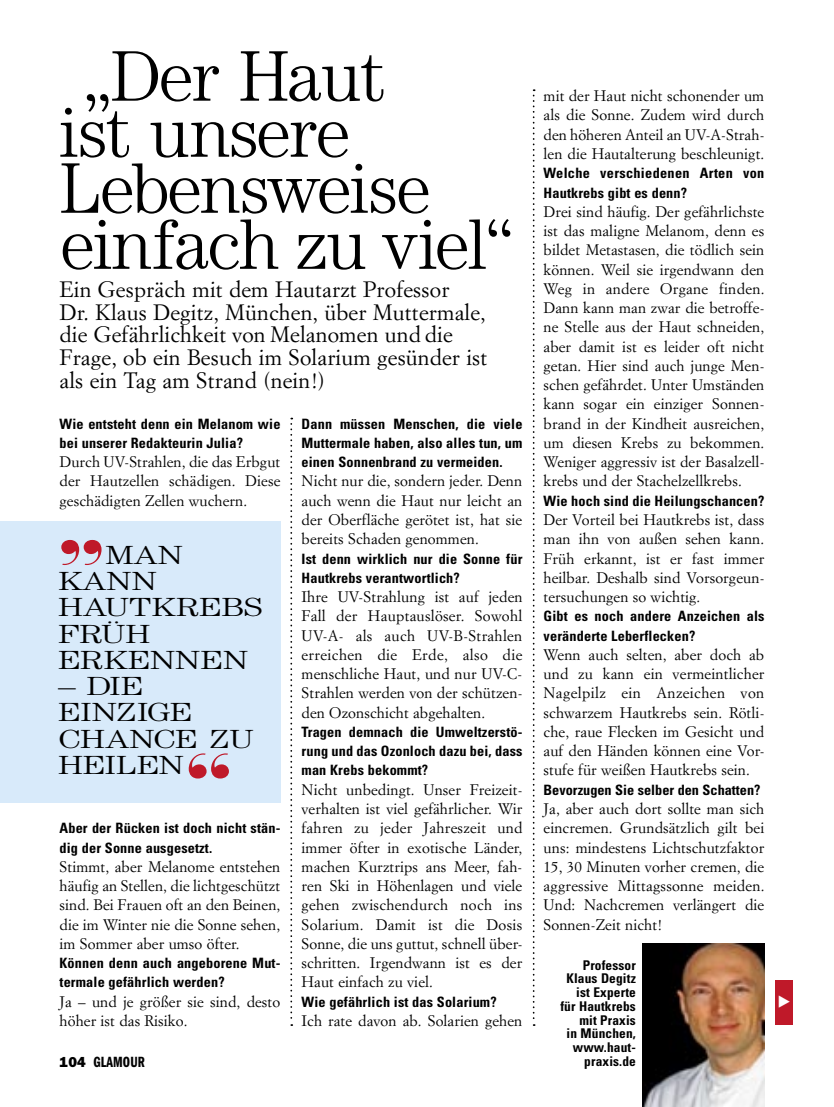
<style>
.page{position:relative;width:834px;height:1107px;background:#fff}
.page>*{position:absolute;margin:0;border:0;box-sizing:border-box;transform-origin:0 0}
.Vorspann_Garamond_12_5_13{font:98px "Firmin Didot Bld";color:#bf1929}
.t1{font:300 71.75px "Century";letter-spacing:-.03em;color:#000}
.Vorspann_Garamond_12_5_13-2{font:300 26.25px/26.2px "Century";color:#000;scale:1.35 1}
.Vorspann_Garamond_12_5_13-3{font:300 26.25px/26.2px "Century";letter-spacing:-.02em;color:#000;scale:1.35 1}
.Vorspann_Garamond_12_5_13-4{font:21.88px "Simoncini Garamond";letter-spacing:.005em;color:#000}
.Pagina_Links{font:15.4px "Franklin Gothic Demi Cmpr";letter-spacing:.01em;color:#000}
.LT_Garamond_8_6_11{font:15.05px/19.2px "Simoncini Garamond";letter-spacing:.005em;color:#000;text-align:justify}
.LT_Garamond_8_6_11-2{font:700 condensed 14.17px/19.2px "Univers";letter-spacing:.01em;color:#000}
.t2{font:700 condensed 13.3px/13.7px "Univers";letter-spacing:.01em;color:#000;text-align:center}
.s1{font-family:"Franklin Gothic";font-weight:800;font-size:14.35px}
</style>
<div class="page">
<svg style="left:290px;top:417px;width:2px;height:608px"></svg>
<svg style="left:532px;top:89px;width:2px;height:936px"></svg>
<img style="left:642px;top:943px;width:122px;height:163px">
<div style="left:0;top:521px;width:281px;height:282px;background:#d8eafa"></div>
<div style="left:774px;top:980px;width:18px;height:44px;background:#bf1929"></div>
<p class="t1" style="left:83px;top:35px;width:304px">„Der Haut</p>
<p class="t1" style="left:60px;top:91px;width:293px">ist unsere</p>
<p class="t1" style="left:60px;top:147px;width:373px">Lebensweise</p>
<p class="t1" style="left:60px;top:203px;width:455px">einfach zu viel“</p>
<p class="Vorspann_Garamond_12_5_13-4" style="left:60px;top:275px;width:391px">Ein Gespräch mit dem Hautarzt Professor</p>
<p class="Vorspann_Garamond_12_5_13-4" style="left:60px;top:298px;width:427px">Dr. Klaus Degitz, München, über Muttermale,</p>
<p class="Vorspann_Garamond_12_5_13-4" style="left:60px;top:321px;width:395px">die Gefährlichkeit von Melanomen und die</p>
<p class="Vorspann_Garamond_12_5_13-4" style="left:60px;top:344px;width:429px">Frage, ob ein Besuch im Solarium gesünder ist</p>
<p class="Vorspann_Garamond_12_5_13-4" style="left:60px;top:366px;width:267px">als ein Tag am Strand (nein!)</p>
<p class="LT_Garamond_8_6_11-2" style="left:60px;top:414px;width:222px">Wie entsteht denn ein Melanom wie bei unserer Redakteurin Julia?</p>
<p class="LT_Garamond_8_6_11" style="left:60px;top:452px;width:222px">Durch UV-Strahlen, die das Erbgut der Hautzellen schädigen. Diese geschädigten Zellen wuchern.</p>
<p class="Vorspann_Garamond_12_5_13" style="left:58px;top:455px;width:48px">„</p>
<p class="Vorspann_Garamond_12_5_13-2" style="left:105px;top:541px;width:59px">MAN</p>
<p class="Vorspann_Garamond_12_5_13-2" style="left:58px;top:567px;width:75px">KANN</p>
<p class="Vorspann_Garamond_12_5_13-2" style="left:58px;top:593px;width:153px">HAUTKREBS<br>FRÜH</p>
<p class="Vorspann_Garamond_12_5_13-2" style="left:58px;top:646px;width:142px">ERKENNEN</p>
<p class="Vorspann_Garamond_12_5_13-2" style="left:58px;top:672px;width:66px">– DIE</p>
<p class="Vorspann_Garamond_12_5_13-3" style="left:58px;top:698px;width:146px">EINZIGE<br>CHANCE ZU</p>
<p class="Vorspann_Garamond_12_5_13-2" style="left:58px;top:751px;width:95px">HEILEN</p>
<p class="Vorspann_Garamond_12_5_13" style="left:232px;top:863px;width:48px;rotate:-180deg">„</p>
<p class="LT_Garamond_8_6_11-2" style="left:60px;top:818px;width:222px">Aber der Rücken ist doch nicht stän&shy;dig der Sonne ausgesetzt.</p>
<p class="LT_Garamond_8_6_11" style="left:60px;top:856px;width:222px">Stimmt, aber Melanome entstehen häufig an Stellen, die lichtgeschützt sind. Bei Frauen oft an den Beinen, die im Winter nie die Sonne sehen, im Sommer aber umso öfter.</p>
<p class="LT_Garamond_8_6_11-2" style="left:60px;top:953px;width:222px">Können denn auch angeborene Mut&shy;termale gefährlich werden?</p>
<p class="LT_Garamond_8_6_11" style="left:60px;top:991px;width:222px">Ja – und je größer sie sind, desto höher ist das Risiko.</p>
<p class="Pagina_Links" style="left:60px;top:1053px;width:87px"><span class="s1">104</span> GLAMOUR</p>
<p class="LT_Garamond_8_6_11-2" style="left:301px;top:414px;width:222px;text-align:justify">Dann müssen Menschen, die viele Muttermale haben, also alles tun, um einen Sonnenbrand zu vermeiden.</p>
<p class="LT_Garamond_8_6_11" style="left:301px;top:471px;width:222px">Nicht nur die, sondern jeder. Denn auch wenn die Haut nur leicht an der Oberfläche gerötet ist, hat sie bereits Schaden genommen.</p>
<p class="LT_Garamond_8_6_11-2" style="left:301px;top:548px;width:222px">Ist denn wirklich nur die Sonne für<br>Hautkrebs verantwortlich?</p>
<p class="LT_Garamond_8_6_11" style="left:301px;top:586px;width:222px">Ihre UV-Strahlung ist auf jeden Fall der Hauptauslöser. Sowohl UV-A- als auch UV-B-Strahlen erreichen die Erde, also die menschliche Haut, und nur UV-C-Strahlen werden von der schützen&shy;den Ozonschicht abgehalten.</p>
<p class="LT_Garamond_8_6_11-2" style="left:301px;top:722px;width:222px;text-align:justify">Tragen demnach die Umweltzerstö&shy;rung und das Ozonloch dazu bei, dass man Krebs bekommt?</p>
<p class="LT_Garamond_8_6_11" style="left:301px;top:779px;width:222px">Nicht unbedingt. Unser Freizeit&shy;verhalten ist viel gefährlicher. Wir fahren zu jeder Jahreszeit und immer öfter in exotische Länder, machen Kurztrips ans Meer, fah&shy;ren Ski in Höhenlagen und viele gehen zwischendurch noch ins Solarium. Damit ist die Dosis Sonne, die uns guttut, schnell über&shy;schritten. Irgendwann ist es der Haut einfach zu viel.</p>
<p class="LT_Garamond_8_6_11-2" style="left:301px;top:991px;width:197px">Wie gefährlich ist das Solarium?</p>
<p class="LT_Garamond_8_6_11" style="left:301px;top:1010px;width:222px">Ich rate davon ab. Solarien gehen</p>
<p class="LT_Garamond_8_6_11" style="left:543px;top:86px;width:222px">mit der Haut nicht schonender um als die Sonne. Zudem wird durch den höheren Anteil an UV-A-Strah&shy;len die Hautalterung beschleunigt.</p>
<p class="LT_Garamond_8_6_11-2" style="left:543px;top:163px;width:222px">Welche verschiedenen Arten von<br>Hautkrebs gibt es denn?</p>
<p class="LT_Garamond_8_6_11" style="left:543px;top:201px;width:222px">Drei sind häufig. Der gefährlichste ist das maligne Melanom, denn es bildet Metastasen, die tödlich sein können. Weil sie irgendwann den Weg in andere Organe finden.<br>Dann kann man zwar die betroffe&shy;ne Stelle aus der Haut schneiden, aber damit ist es leider oft nicht getan. Hier sind auch junge Men&shy;schen gefährdet. Unter Umständen kann sogar ein einziger Sonnen&shy;brand in der Kindheit ausreichen, um diesen Krebs zu bekommen.<br>Weniger aggressiv ist der Basalzell&shy;krebs und der Stachelzellkrebs.</p>
<p class="LT_Garamond_8_6_11-2" style="left:543px;top:491px;width:222px">Wie hoch sind die Heilungschancen?</p>
<p class="LT_Garamond_8_6_11" style="left:543px;top:509px;width:222px">Der Vorteil bei Hautkrebs ist, dass man ihn von außen sehen kann.<br>Früh erkannt, ist er fast immer heilbar. Deshalb sind Vorsorgeun&shy;tersuchungen so wichtig.</p>
<p class="LT_Garamond_8_6_11-2" style="left:543px;top:606px;width:222px">Gibt es noch andere Anzeichen als veränderte Leberflecken?</p>
<p class="LT_Garamond_8_6_11" style="left:543px;top:644px;width:222px">Wenn auch selten, aber doch ab und zu kann ein vermeintlicher Nagelpilz ein Anzeichen von schwarzem Hautkrebs sein. Rötli&shy;che, raue Flecken im Gesicht und auf den Händen können eine Vor&shy;stufe für weißen Hautkrebs sein.</p>
<p class="LT_Garamond_8_6_11-2" style="left:543px;top:779px;width:218px">Bevorzugen Sie selber den Schatten?</p>
<p class="LT_Garamond_8_6_11" style="left:543px;top:798px;width:222px">Ja, aber auch dort sollte man sich eincremen. Grundsätzlich gilt bei uns: mindestens Lichtschutzfaktor 15, 30 Minuten vorher cremen, die aggressive Mittagssonne meiden.<br>Und: Nachcremen verlängert die Sonnen-Zeit nicht!</p>
<p class="t2" style="left:582px;top:957px;width:55px">Professor</p>
<p class="t2" style="left:566px;top:971px;width:71px">Klaus Degitz</p>
<p class="t2" style="left:576px;top:985px;width:61px">ist Experte</p>
<p class="t2" style="left:560px;top:998px;width:77px">für Hautkrebs</p>
<p class="t2" style="left:579px;top:1012px;width:58px">mit Praxis</p>
<p class="t2" style="left:566px;top:1026px;width:71px">in München, www.haut-</p>
<p class="t2" style="left:584px;top:1053px;width:53px">praxis.de</p>
</div>
